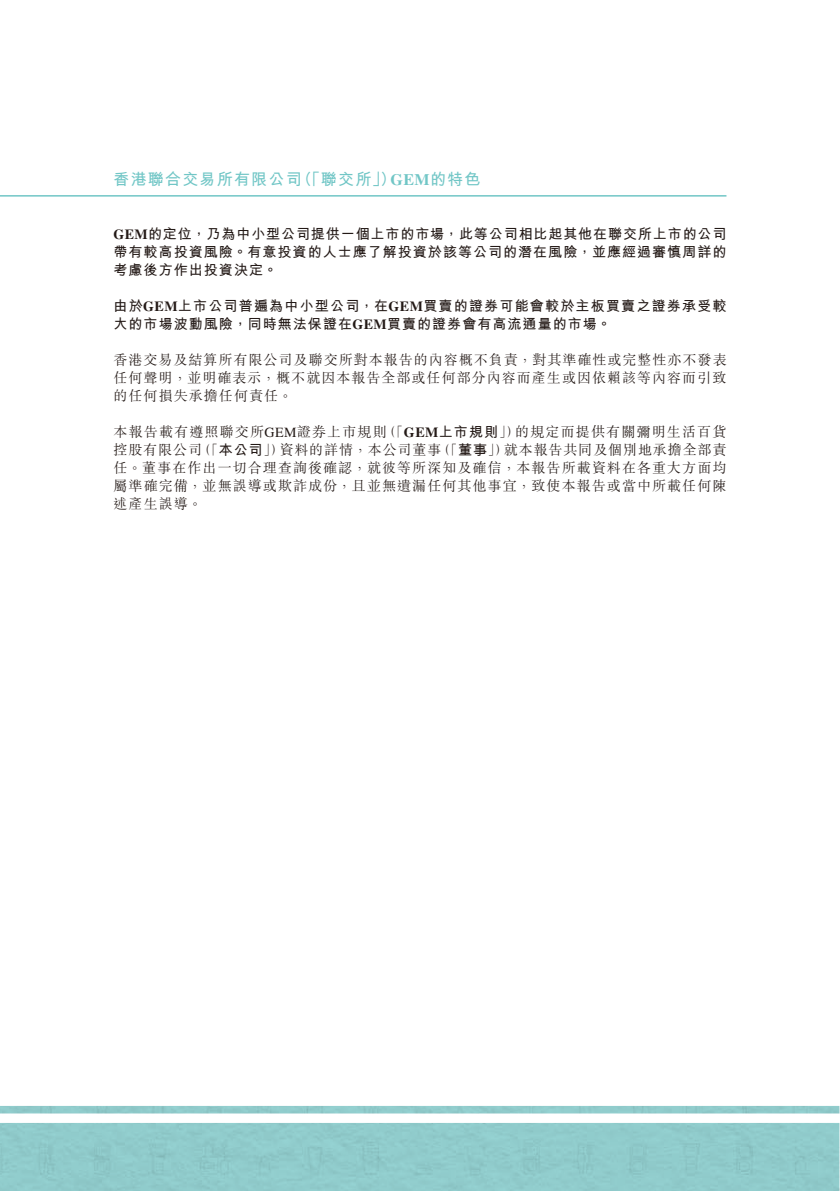
<style>
.page{position:relative;width:840px;height:1191px;background:#fff}
.page>*{position:absolute;margin:0;border:0;box-sizing:border-box;transform-origin:0 0}
.t1{font:700 16px "M Hei HK";letter-spacing:.075em;color:#71c6c6}
.t2{font:700 16px "Times LT Std";color:#71c6c6}
.t3{font:300 14px/18px "M Sung HK";letter-spacing:.075em;color:#231916;text-align:justify}
.t4{font:700 14px/18px "M Hei HK";letter-spacing:.075em;color:#231916;text-align:justify}
.s1{font-family:"M Hei HK"}
.s2{font-family:"Times LT Std"}
.s3{font-family:"Times LT Std";font-weight:400}
.s4{font-family:"Times LT Std";font-weight:700}
.s5{font-family:"M Hei HK";font-weight:700}
</style>
<div class="page">
<svg style="left:0;top:1106px;width:838px;height:85px;background:#9bd0d0"></svg>
<hr style="left:0;top:195px;width:726px;height:2px;background:#71c6c6">
<p class="t1" style="left:113px;top:167px;width:189px">香港聯合交易所有限公司</p>
<p class="t1" style="left:296px;top:167px;width:102px">（「聯交所」）</p>
<p class="t2" style="left:390px;top:170px;width:91px">GEM<span class="s1">的特色</span></p>
<p class="t4" style="left:113px;top:224px;width:614px"><span class="s2">GEM</span>的定位，乃為中小型公司提供一個上市的市場，此等公司相比起其他在聯交所上市的公司帶有較高投資風險。有意投資的人士應了解投資於該等公司的潛在風險，並應經過審慎周詳的考慮後方作出投資決定。</p>
<p class="t4" style="left:113px;top:296px;width:614px">由於<span class="s2">GEM</span>上市公司普遍為中小型公司，在<span class="s2">GEM</span>買賣的證券可能會較於主板買賣之證券承受較大的市場波動風險，同時無法保證在<span class="s2">GEM</span>買賣的證券會有高流通量的市場。</p>
<p class="t3" style="left:113px;top:350px;width:614px">香港交易及結算所有限公司及聯交所對本報告的內容概不負責，對其準確性或完整性亦不發表任何聲明，並明確表示，概不就因本報告全部或任何部分內容而產生或因依賴該等內容而引致的任何損失承擔任何責任。</p>
<p class="t3" style="left:515px;top:422px;width:212px">的規定而提供有關彌明生活百貨</p>
<p class="t3" style="left:113px;top:422px;width:274px">本報告載有遵照聯交所<span class="s3">GEM</span>證券上市規則</p>
<p class="t3" style="left:382px;top:422px;width:139px">（「<span class="s4">GEM</span><span class="s5">上市規則</span>」）</p>
<p class="t3" style="left:113px;top:440px;width:614px;text-align:left">控股有限公司<br>任。董事在作出一切合理查詢後確認，就彼等所深知及確信，本報告所載資料在各重大方面均屬準確完備，並無誤導或欺詐成份，且並無遺漏任何其他事宜，致使本報告或當中所載任何陳述產生誤導。</p>
<p class="t3" style="left:503px;top:440px;width:224px">就本報告共同及個別地承擔全部責</p>
<p class="t3" style="left:279px;top:440px;width:163px">資料的詳情，本公司董事</p>
<p class="t3" style="left:436px;top:440px;width:74px">（「<span class="s5">董事</span>」）</p>
<p class="t3" style="left:197px;top:440px;width:89px">（「<span class="s5">本公司</span>」）</p>
</div>
